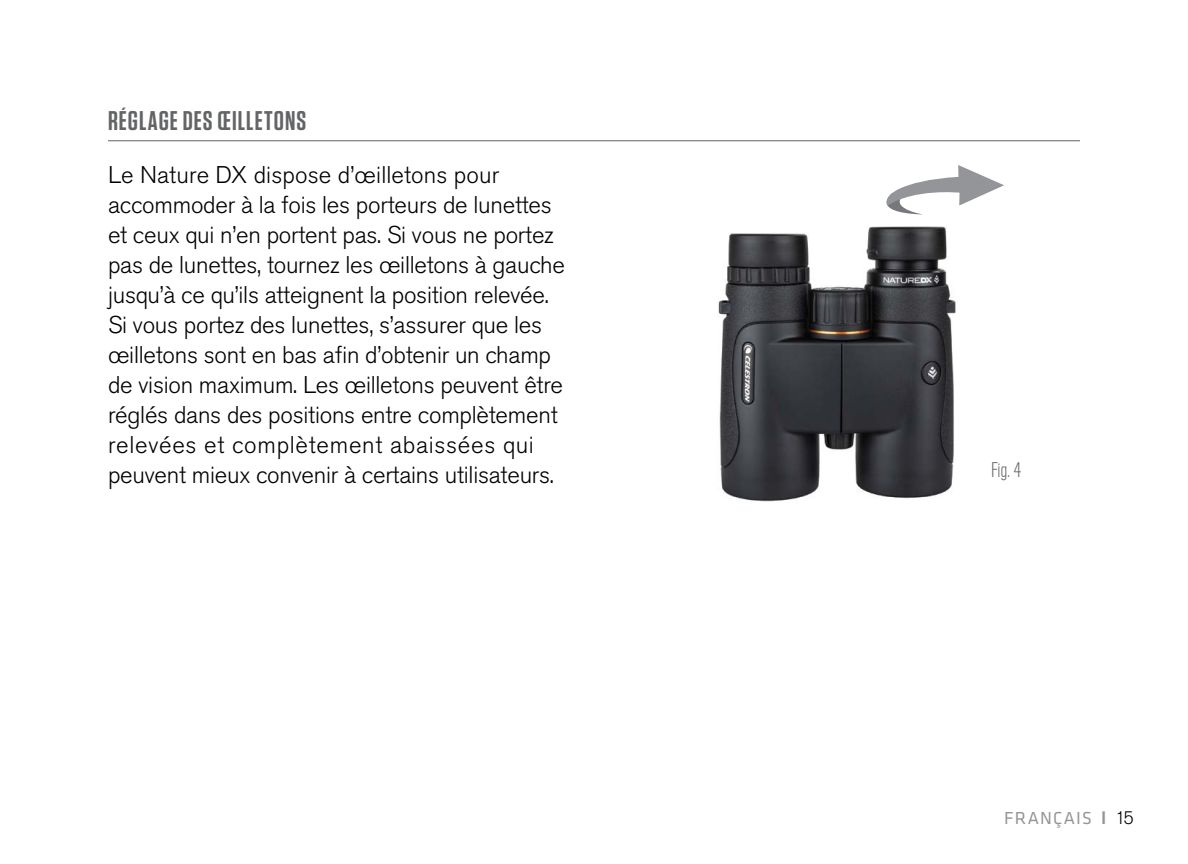
<style>
.page{position:relative;width:1188px;height:864px;background:#fff}
.page>*{position:absolute;margin:0;border:0;box-sizing:border-box;transform-origin:0 0}
.t1{font:600 27px "Tungsten";letter-spacing:.04em;color:#636466}
.t2{font:300 24px/30px "Akzidenz Grotesk Pro";letter-spacing:-.01em;color:#000}
.t3{font:300 condensed 21px "Akzidenz Grotesk Pro";color:#636466}
.t4{font:18px "Klavika Basic";letter-spacing:.065em;color:#939598}
.s1{font-family:"Akzidenz Grotesk Pro";font-weight:500}
.s2{font-family:"Akzidenz Grotesk Pro";font-weight:300;color:#000}
</style>
<div class="page">
<hr style="left:108px;top:140px;width:972px;height:1px;background:#636466">
<img style="left:718px;top:214px;width:238px;height:288px">
<svg style="left:886px;top:165px;width:118px;height:49px"></svg>
<p class="t1" style="left:108px;top:106px;width:200px">RÉGLAGE DES ŒILLETONS</p>
<p class="t2" style="left:108px;top:160px;width:458px">Le Nature DX dispose d’œilletons pour accommoder à la fois les porteurs de lunettes et ceux qui n’en portent pas. Si vous ne portez pas de lunettes, tournez les œilletons à gauche jusqu’à ce qu’ils atteignent la position relevée.<br>Si vous portez des lunettes, s’assurer que les œilletons sont en bas afin d’obtenir un champ de vision maximum. Les œilletons peuvent être réglés dans des positions entre complètement relevées et complètement abaissées qui peuvent mieux convenir à certains utilisateurs.</p>
<p class="t3" style="left:991px;top:456px;width:32px">Fig. 4</p>
<p class="t4" style="left:1004px;top:806px;width:131px">FRANÇAIS <span class="s1">I</span> <span class="s2">15</span></p>
</div>
